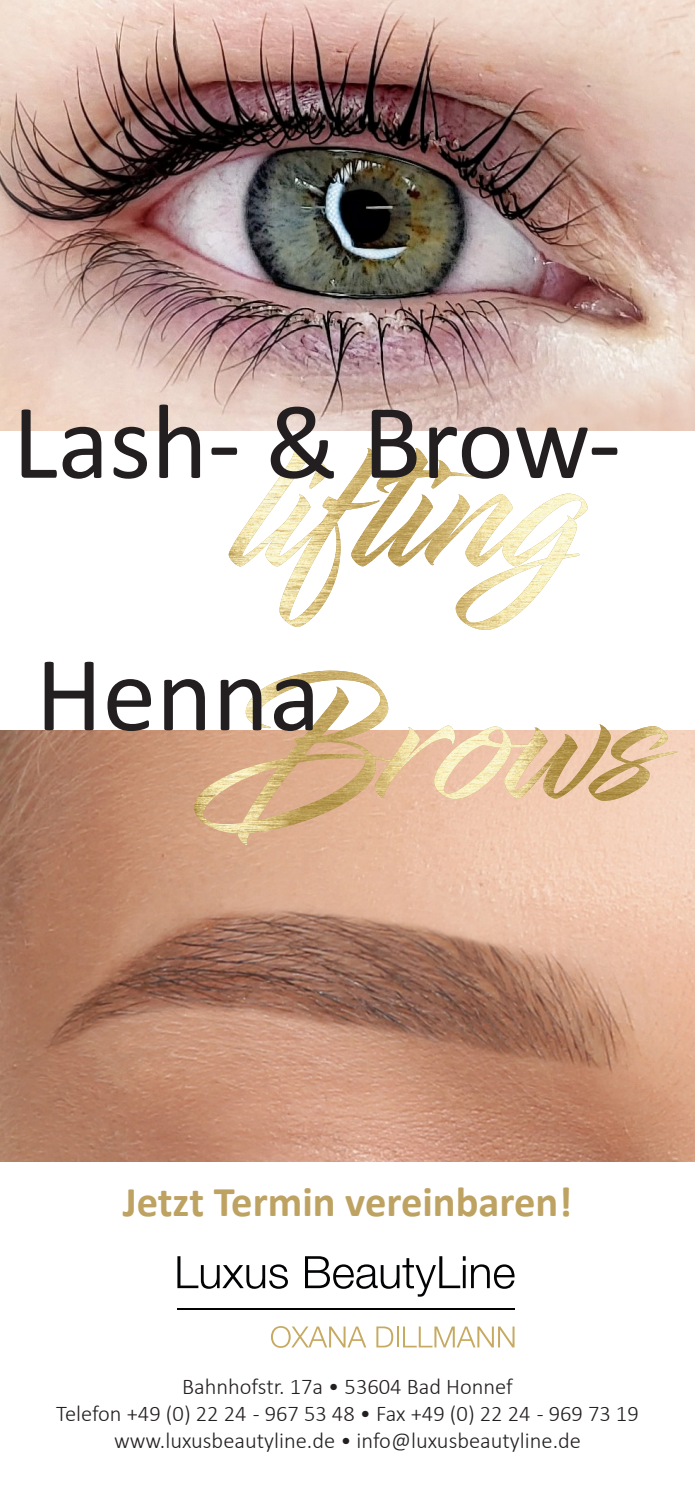
<style>
.page{position:relative;width:695px;height:1489px;background:#fff}
.page>*{position:absolute;margin:0;border:0;box-sizing:border-box;transform-origin:0 0}
.t1{font:107.5px "Calibri";color:#231f20}
.t2{font:700 42.5px "Calibri";color:#bda262}
.t3{font:300 22.5px/27px "Calibri";color:#231f20;text-align:center}
</style>
<div class="page">
<img style="left:0;top:730px;width:694px;height:430px">
<img style="left:0;top:0;width:694px;height:431px">
<img style="left:229px;top:448px;width:351px;height:182px">
<svg style="left:189px;top:724px;width:488px;height:122px;background:#e6c4a4"></svg>
<img style="left:194px;top:670px;width:406px;height:176px">
<svg style="left:271px;top:1326px;width:95px;height:21px"></svg>
<svg style="left:376px;top:1326px;width:17px;height:21px"></svg>
<hr style="left:396px;top:1326px;width:2px;height:21px;background:#c7aa62">
<svg style="left:403px;top:1326px;width:111px;height:21px"></svg>
<hr style="left:177px;top:1308px;width:337px;height:1px;background:#020305">
<svg style="left:177px;top:1256px;width:111px;height:32px"></svg>
<svg style="left:305px;top:1256px;width:160px;height:40px"></svg>
<svg style="left:471px;top:1264px;width:43px;height:24px"></svg>
<h1 class="t1" style="left:13px;top:374px;width:610px">Lash- &amp; Brow-</h1>
<h1 class="t1" style="left:36px;top:626px;width:286px">Henna</h1>
<h2 class="t2" style="left:123px;top:1174px;width:451px">Jetzt Termin vereinbaren!</h2>
<p class="t3" style="left:56px;top:1372px;width:584px">Bahnhofstr. 17a • 53604 Bad Honnef<br>Telefon +49 (0) 22 24 - 967 53 48 • Fax +49 (0) 22 24 - 969 73 19 www.luxusbeautyline.de • info@luxusbeautyline.de</p>
</div>
